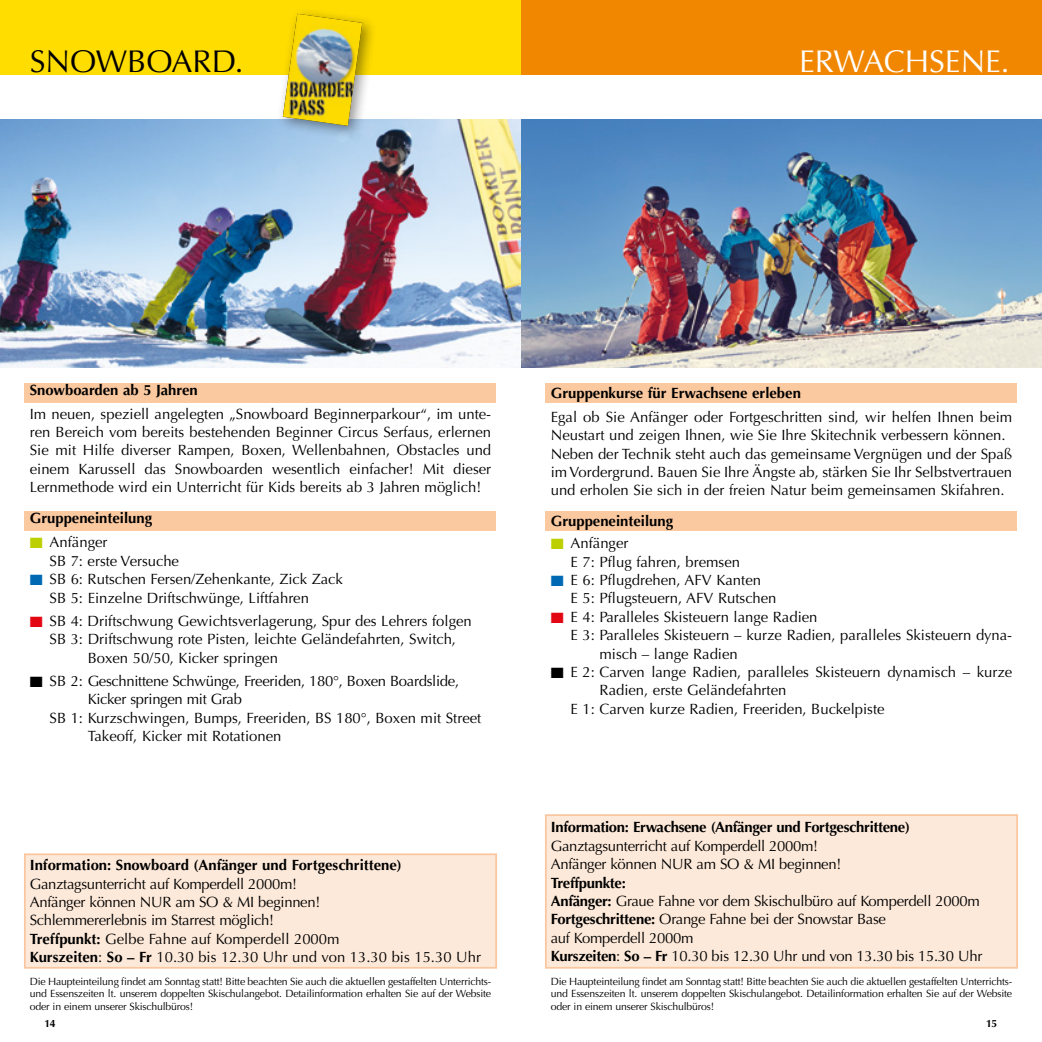
<style>
.page{position:relative;width:1042px;height:1042px;background:#fff}
.page>*{position:absolute;margin:0;border:0;box-sizing:border-box;transform-origin:0 0}
.t1{font:31.5px "Optima";color:#fff}
.t2{font:31.5px "Optima";color:#000}
.t3{font:14.88px/18.4px "Optima";color:#000}
.t4{font:14.88px/18.4px "Optima";letter-spacing:-.02em;color:#000}
.t5{font:700 14.88px "Optima";color:#000}
.t6{font:700 14.88px "Optima";letter-spacing:-.02em;color:#000}
.t7{font:10.5px/12.6px "Optima";letter-spacing:-.015em;color:#000;text-align:justify}
.t8{font:700 10.5px "Optima";color:#000}
.s1{color:#bccf00}
.s2{color:#0069b4}
.s3{color:#e30613}
.s4{font-weight:700}
</style>
<div class="page">
<div style="left:0;top:0;width:521px;height:74px;background:#fd0"></div>
<img style="left:0;top:119px;width:521px;height:248px">
<div style="left:25px;top:511px;width:471px;height:20px;background:#fbc9a0"></div>
<div style="left:25px;top:383px;width:471px;height:20px;background:#fbc9a0"></div>
<div style="left:24px;top:853px;width:473px;height:115px;background:#fde9d9;border:2px solid #f8b887"></div>
<div style="left:521px;top:0;width:521px;height:74px;background:#f18700"></div>
<div style="left:546px;top:511px;width:471px;height:20px;background:#fbc9a0"></div>
<img style="left:521px;top:119px;width:521px;height:248px">
<div style="left:545px;top:814px;width:473px;height:154px;background:#fde9d9;border:2px solid #f8b887"></div>
<div style="left:546px;top:383px;width:471px;height:20px;background:#fbc9a0"></div>
<div style="left:276px;top:6px;width:101px;height:135px;background:#000;opacity:.42"></div>
<img style="left:283px;top:14px;width:79px;height:112px">
<h1 class="t2" style="left:30px;top:43px;width:215px">SNOWBOARD.</h1>
<h1 class="t1" style="left:799px;top:43px;width:212px">ERWACHSENE.</h1>
<p class="t5" style="left:30px;top:382px;width:170px">Snowboarden ab 5 Jahren</p>
<p class="t3" style="left:30px;top:405px;width:463px;text-align:justify">Im neuen, speziell angelegten „Snowboard Beginnerparkour“, im unte&shy;ren Bereich vom bereits bestehenden Beginner Circus Serfaus, erlernen Sie mit Hilfe diverser Rampen, Boxen, Wellenbahnen, Obstacles und einem Karussell das Snowboarden wesentlich einfacher! Mit dieser Lernmethode wird ein Unterricht für Kids bereits ab 3 Jahren möglich!</p>
<p class="t5" style="left:30px;top:509px;width:124px">Gruppeneinteilung</p>
<p class="t3" style="left:50px;top:533px;width:131px;text-indent:-20px"><span class="s1">■</span> Anfänger<br>SB 7: erste Versuche</p>
<p class="t3" style="left:50px;top:570px;width:295px;text-indent:-20px"><span class="s2">■</span> SB 6: Rutschen Fersen/Zehenkante, Zick Zack<br>SB 5: Einzelne Driftschwünge, Liftfahren</p>
<p class="t3" style="left:30px;top:612px;width:443px"><span class="s3">■</span> SB 4: Driftschwung Gewichtsverlagerung, Spur des Lehrers folgen</p>
<p class="t3" style="left:50px;top:630px;width:408px">SB 3: Driftschwung rote Pisten, leichte Geländefahrten, Switch,</p>
<p class="t3" style="left:88px;top:648px;width:192px">Boxen 50/50, Kicker springen</p>
<p class="t4" style="left:30px;top:672px;width:431px">■ SB 2: Geschnittene Schwünge, Freeriden, 180°, Boxen Boardslide,</p>
<p class="t4" style="left:88px;top:690px;width:156px">Kicker springen mit Grab</p>
<p class="t3" style="left:50px;top:709px;width:433px">SB 1: Kurzschwingen, Bumps, Freeriden, BS 180°, Boxen mit Street</p>
<p class="t3" style="left:88px;top:727px;width:195px">Takeoff, Kicker mit Rotationen</p>
<p class="t5" style="left:30px;top:856px;width:373px">Information: Snowboard (Anfänger und Fortgeschrittene)</p>
<p class="t4" style="left:30px;top:874px;width:453px">Ganztagsunterricht auf Komperdell 2000m!<br>Anfänger können NUR am SO &amp; MI beginnen!<br>Schlemmererlebnis im Starrest möglich!<br><span class="s4">Treffpunkt:</span> Gelbe Fahne auf Komperdell 2000m<br><span class="s4">Kurszeiten</span>: <span class="s4">So – Fr</span> 10.30 bis 12.30 Uhr und von 13.30 bis 15.30 Uhr</p>
<p class="t7" style="left:30px;top:975px;width:463px">Die Haupteinteilung findet am Sonntag statt! Bitte beachten Sie auch die aktuellen gestaffelten Unterrichts&shy;und Essenszeiten lt. unserem doppelten Skischulangebot. Detailinformation erhalten Sie auf der Website oder in einem unserer Skischulbüros!</p>
<p class="t5" style="left:551px;top:384px;width:252px">Gruppenkurse für Erwachsene erleben</p>
<p class="t3" style="left:551px;top:408px;width:463px">Egal ob Sie Anfänger oder Fortgeschritten sind, wir helfen Ihnen beim Neustart und zeigen Ihnen, wie Sie Ihre Skitechnik verbessern können.<br>Neben der Technik steht auch das gemeinsame Vergnügen und der Spaß im Vordergrund. Bauen Sie Ihre Ängste ab, stärken Sie Ihr Selbstvertrauen und erholen Sie sich in der freien Natur beim gemeinsamen Skifahren.</p>
<p class="t5" style="left:551px;top:512px;width:124px">Gruppeneinteilung</p>
<p class="t3" style="left:570px;top:534px;width:171px;text-indent:-20px"><span class="s1">■</span> Anfänger<br>E 7: Pflug fahren, bremsen</p>
<p class="t3" style="left:570px;top:571px;width:207px;text-indent:-20px"><span class="s2">■</span> E 6: Pflugdrehen, AFV Kanten<br>E 5: Pflugsteuern, AFV Rutschen</p>
<p class="t3" style="left:551px;top:608px;width:268px"><span class="s3">■</span> E 4: Paralleles Skisteuern lange Radien</p>
<p class="t3" style="left:570px;top:626px;width:443px">E 3: Paralleles Skisteuern – kurze Radien, paralleles Skisteuern dyna-</p>
<p class="t3" style="left:599px;top:644px;width:140px">misch – lange Radien</p>
<p class="t3" style="left:551px;top:663px;width:463px">■ E 2: Carven lange Radien, paralleles Skisteuern dynamisch – kurze</p>
<p class="t3" style="left:599px;top:681px;width:188px">Radien, erste Geländefahrten</p>
<p class="t3" style="left:570px;top:699px;width:315px">E 1: Carven kurze Radien, Freeriden, Buckelpiste</p>
<p class="t6" style="left:551px;top:819px;width:361px">Information: Erwachsene (Anfänger und Fortgeschrittene)</p>
<p class="t4" style="left:551px;top:837px;width:292px">Ganztagsunterricht auf Komperdell 2000m!<br>Anfänger können NUR am SO &amp; MI beginnen!</p>
<p class="t4" style="left:551px;top:873px;width:433px"><span class="s4">Treffpunkte:<br>Anfänger:</span> Graue Fahne vor dem Skischulbüro auf Komperdell 2000m <span class="s4">Fortgeschrittene:</span> Orange Fahne bei der Snowstar Base<br>auf Komperdell 2000m<br><span class="s4">Kurszeiten</span>: <span class="s4">So – Fr</span> 10.30 bis 12.30 Uhr und von 13.30 bis 15.30 Uhr</p>
<p class="t7" style="left:551px;top:975px;width:463px">Die Haupteinteilung findet am Sonntag statt! Bitte beachten Sie auch die aktuellen gestaffelten Unterrichts&shy;und Essenszeiten lt. unserem doppelten Skischulangebot. Detailinformation erhalten Sie auf der Website oder in einem unserer Skischulbüros!</p>
<p class="t8" style="left:45px;top:1017px;width:13px">14</p>
<p class="t8" style="left:986px;top:1017px;width:13px">15</p>
</div>
